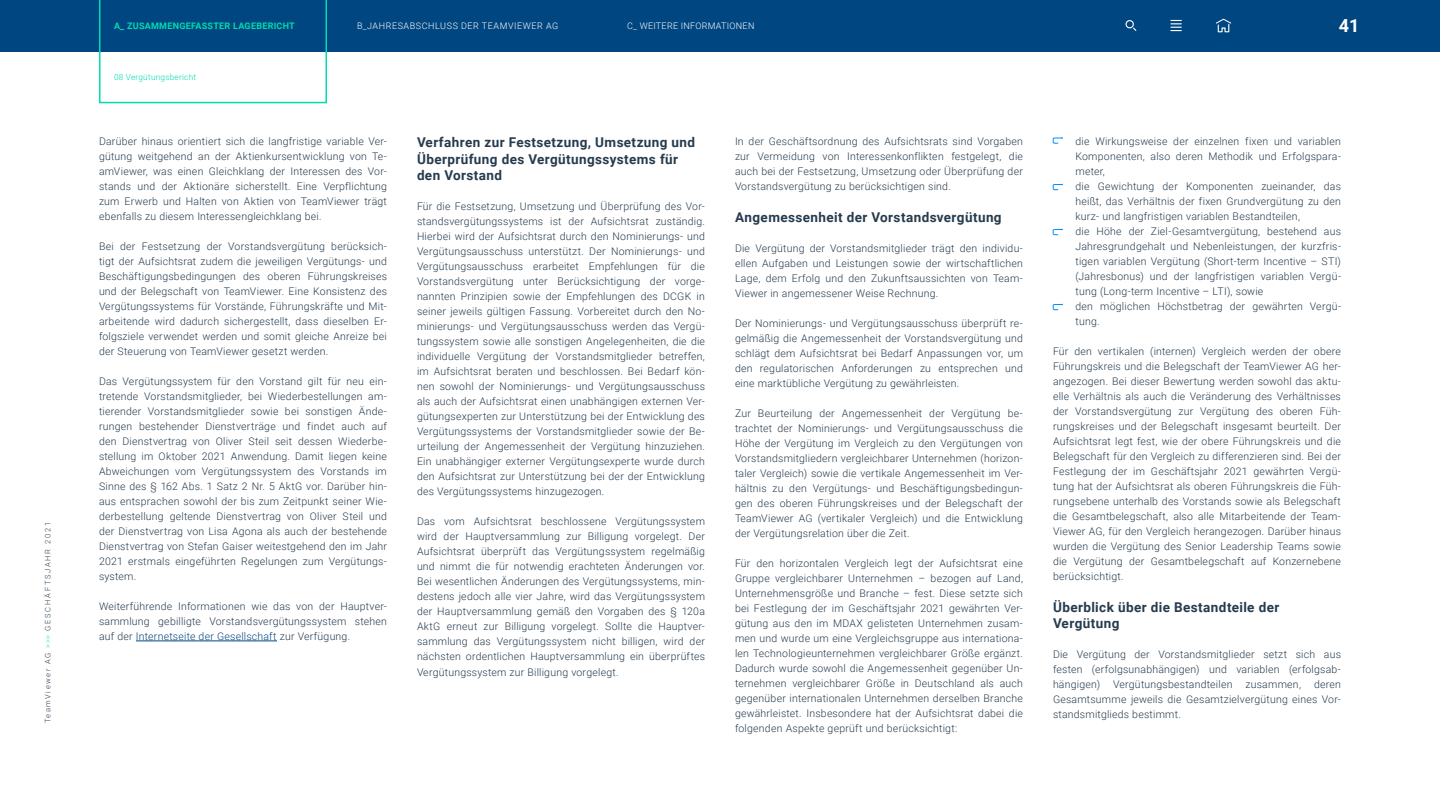
<style>
.page{position:relative;width:1440px;height:810px;background:#fff}
.page>*{position:absolute;margin:0;border:0;box-sizing:border-box;transform-origin:0 0}
.t1{font:700 18px "Roboto";color:#fff}
.t2{font:700 13.5px/16.5px "Roboto";letter-spacing:.03em;color:#253b4d}
.t3{font:300 10.5px/15px "Roboto";letter-spacing:.02em;color:#253b4d;text-align:justify}
.t4{font:300 9px "Roboto";letter-spacing:.065em;color:#fff}
.t5{font:700 9px "Roboto";letter-spacing:.03em;color:#00dbb1}
.t6{font:300 9px "Roboto";letter-spacing:.03em;color:#fff}
.t7{font:300 8.25px "Roboto";letter-spacing:.03em;color:#00dbb1}
.t8{font:300 7.5px "Roboto";letter-spacing:.235em;color:#253b4d}
.s1{color:#00dbb1}
.s2{color:#004580}
</style>
<div class="page">
<div style="left:0;top:0;width:1440px;height:51px;background:#004680"></div>
<svg style="left:1216px;top:18px;width:16px;height:15px"></svg>
<div style="left:1126px;top:20px;width:8px;height:8px;border:1px solid #fff;border-radius:50%"></div>
<svg style="left:1171px;top:20px;width:10px;height:11px"></svg>
<svg style="left:99px;top:0;width:228px;height:103px"></svg>
<hr style="left:136px;top:641px;width:141px;height:1px;background:#004580">
<svg style="left:1053px;top:184px;width:10px;height:6px"></svg>
<svg style="left:1053px;top:137px;width:10px;height:7px"></svg>
<svg style="left:1053px;top:229px;width:10px;height:6px"></svg>
<svg style="left:1053px;top:304px;width:10px;height:6px"></svg>
<p class="t8" style="left:43px;top:723px;width:203px;rotate:-90deg">TeamViewer AG <span class="s1">&gt;&gt;&gt;</span> GESCHÄFTSJAHR 2021</p>
<p class="t5" style="left:114px;top:20px;width:182px">A_ ZUSAMMENGEFASSTER LAGEBERICHT</p>
<p class="t4" style="left:357px;top:20px;width:203px">B_JAHRESABSCHLUSS DER TEAMVIEWER AG</p>
<p class="t6" style="left:627px;top:20px;width:129px">C_ WEITERE INFORMATIONEN</p>
<p class="t7" style="left:114px;top:72px;width:84px">08 Vergütungsbericht</p>
<p class="t3" style="left:99px;top:134px;width:289px">Darüber hinaus orientiert sich die langfristige variable Ver&shy;gütung weitgehend an der Aktienkursentwicklung von Te&shy;amViewer, was einen Gleichklang der Interessen des Vor&shy;stands und der Aktionäre sicherstellt. Eine Verpflichtung zum Erwerb und Halten von Aktien von TeamViewer trägt ebenfalls zu diesem Interessengleichklang bei.</p>
<p class="t3" style="left:99px;top:239px;width:289px">Bei der Festsetzung der Vorstandsvergütung berücksich&shy;tigt der Aufsichtsrat zudem die jeweiligen Vergütungs- und Beschäftigungsbedingungen des oberen Führungskreises und der Belegschaft von TeamViewer. Eine Konsistenz des Vergütungssystems für Vorstände, Führungskräfte und Mit&shy;arbeitende wird dadurch sichergestellt, dass dieselben Er&shy;folgsziele verwendet werden und somit gleiche Anreize bei der Steuerung von TeamViewer gesetzt werden.</p>
<p class="t3" style="left:99px;top:374px;width:290px">Das Vergütungssystem für den Vorstand gilt für neu ein&shy;tretende Vorstandsmitglieder, bei Wiederbestellungen am&shy;tierender Vorstandsmitglieder sowie bei sonstigen Ände&shy;rungen bestehender Dienstverträge und findet auch auf den Dienstvertrag von Oliver Steil seit dessen Wiederbe&shy;stellung im Oktober 2021 Anwendung. Damit liegen keine Abweichungen vom Vergütungssystem des Vorstands im Sinne des § 162 Abs. 1 Satz 2 Nr. 5 AktG vor. Darüber hin&shy;aus entsprachen sowohl der bis zum Zeitpunkt seiner Wie&shy;derbestellung geltende Dienstvertrag von Oliver Steil und der Dienstvertrag von Lisa Agona als auch der bestehende Dienstvertrag von Stefan Gaiser weitestgehend den im Jahr 2021 erstmals eingeführten Regelungen zum Vergütungs&shy;system.</p>
<p class="t3" style="left:99px;top:599px;width:289px">Weiterführende Informationen wie das von der Hauptver&shy;sammlung gebilligte Vorstandsvergütungssystem stehen auf der <span class="s2">Internetseite der Gesellschaft</span> zur Verfügung.</p>
<p class="t2" style="left:417px;top:134px;width:280px">Verfahren zur Festsetzung, Umsetzung und<br>Überprüfung des Vergütungssystems für den Vorstand</p>
<p class="t3" style="left:417px;top:199px;width:290px">Für die Festsetzung, Umsetzung und Überprüfung des Vor&shy;standsvergütungssystems ist der Aufsichtsrat zuständig.<br>Hierbei wird der Aufsichtsrat durch den Nominierungs- und Vergütungsausschuss unterstützt. Der Nominierungs- und Vergütungsausschuss erarbeitet Empfehlungen für die Vorstandsvergütung unter Berücksichtigung der vorge&shy;nannten Prinzipien sowie der Empfehlungen des DCGK in seiner jeweils gültigen Fassung. Vorbereitet durch den No&shy;minierungs- und Vergütungsausschuss werden das Vergü&shy;tungssystem sowie alle sonstigen Angelegenheiten, die die individuelle Vergütung der Vorstandsmitglieder betreffen, im Aufsichtsrat beraten und beschlossen. Bei Bedarf kön&shy;nen sowohl der Nominierungs- und Vergütungsausschuss als auch der Aufsichtsrat einen unabhängigen externen Ver&shy;gütungsexperten zur Unterstützung bei der Entwicklung des Vergütungssystems der Vorstandsmitglieder sowie der Be&shy;urteilung der Angemessenheit der Vergütung hinzuziehen.<br>Ein unabhängiger externer Vergütungsexperte wurde durch den Aufsichtsrat zur Unterstützung bei der der Entwicklung des Vergütungssystems hinzugezogen.</p>
<p class="t3" style="left:417px;top:514px;width:290px">Das vom Aufsichtsrat beschlossene Vergütungssystem wird der Hauptversammlung zur Billigung vorgelegt. Der Aufsichtsrat überprüft das Vergütungssystem regelmäßig und nimmt die für notwendig erachteten Änderungen vor.<br>Bei wesentlichen Änderungen des Vergütungssystems, min&shy;destens jedoch alle vier Jahre, wird das Vergütungssystem der Hauptversammlung gemäß den Vorgaben des § 120a AktG erneut zur Billigung vorgelegt. Sollte die Hauptver&shy;sammlung das Vergütungssystem nicht billigen, wird der nächsten ordentlichen Hauptversammlung ein überprüftes Vergütungssystem zur Billigung vorgelegt.</p>
<p class="t3" style="left:735px;top:134px;width:290px">In der Geschäftsordnung des Aufsichtsrats sind Vorgaben zur Vermeidung von Interessenkonflikten festgelegt, die auch bei der Festsetzung, Umsetzung oder Überprüfung der Vorstandsvergütung zu berücksichtigen sind.</p>
<p class="t2" style="left:735px;top:208px;width:268px">Angemessenheit der Vorstandsvergütung</p>
<p class="t3" style="left:735px;top:240px;width:289px">Die Vergütung der Vorstandsmitglieder trägt den individu&shy;ellen Aufgaben und Leistungen sowie der wirtschaftlichen Lage, dem Erfolg und den Zukunftsaussichten von Team-Viewer in angemessener Weise Rechnung.</p>
<p class="t3" style="left:735px;top:315px;width:290px">Der Nominierungs- und Vergütungsausschuss überprüft re&shy;gelmäßig die Angemessenheit der Vorstandsvergütung und schlägt dem Aufsichtsrat bei Bedarf Anpassungen vor, um den regulatorischen Anforderungen zu entsprechen und eine marktübliche Vergütung zu gewährleisten.</p>
<p class="t3" style="left:735px;top:405px;width:290px">Zur Beurteilung der Angemessenheit der Vergütung be&shy;trachtet der Nominierungs- und Vergütungsausschuss die Höhe der Vergütung im Vergleich zu den Vergütungen von Vorstandsmitgliedern vergleichbarer Unternehmen (horizon&shy;taler Vergleich) sowie die vertikale Angemessenheit im Ver&shy;hältnis zu den Vergütungs- und Beschäftigungsbedingun&shy;gen des oberen Führungskreises und der Belegschaft der TeamViewer AG (vertikaler Vergleich) und die Entwicklung der Vergütungsrelation über die Zeit.</p>
<p class="t3" style="left:735px;top:555px;width:290px">Für den horizontalen Vergleich legt der Aufsichtsrat eine Gruppe vergleichbarer Unternehmen – bezogen auf Land, Unternehmensgröße und Branche – fest. Diese setzte sich bei Festlegung der im Geschäftsjahr 2021 gewährten Ver&shy;gütung aus den im MDAX gelisteten Unternehmen zusam&shy;men und wurde um eine Vergleichsgruppe aus internationa&shy;len Technologieunternehmen vergleichbarer Größe ergänzt.<br>Dadurch wurde sowohl die Angemessenheit gegenüber Un&shy;ternehmen vergleichbarer Größe in Deutschland als auch gegenüber internationalen Unternehmen derselben Branche gewährleistet. Insbesondere hat der Aufsichtsrat dabei die folgenden Aspekte geprüft und berücksichtigt:</p>
<h1 class="t1" style="left:1339px;top:12px;width:22px">41</h1>
<p class="t3" style="left:1076px;top:134px;width:267px;text-align:left">die Wirkungsweise der einzelnen fixen und variablen Komponenten, also deren Methodik und Erfolgspara&shy;meter,<br>die Gewichtung der Komponenten zueinander, das heißt, das Verhältnis der fixen Grundvergütung zu den kurz- und langfristigen variablen Bestandteilen,<br>die Höhe der Ziel-Gesamtvergütung, bestehend aus Jahresgrundgehalt und Nebenleistungen, der kurzfris&shy;tigen variablen Vergütung (Short-term Incentive – STI) (Jahresbonus) und der langfristigen variablen Vergü&shy;tung (Long-term Incentive – LTI), sowie<br>den möglichen Höchstbetrag der gewährten Vergü&shy;tung.</p>
<p class="t3" style="left:1053px;top:344px;width:290px">Für den vertikalen (internen) Vergleich werden der obere Führungskreis und die Belegschaft der TeamViewer AG her&shy;angezogen. Bei dieser Bewertung werden sowohl das aktu&shy;elle Verhältnis als auch die Veränderung des Verhältnisses der Vorstandsvergütung zur Vergütung des oberen Füh&shy;rungskreises und der Belegschaft insgesamt beurteilt. Der Aufsichtsrat legt fest, wie der obere Führungskreis und die Belegschaft für den Vergleich zu differenzieren sind. Bei der Festlegung der im Geschäftsjahr 2021 gewährten Vergü&shy;tung hat der Aufsichtsrat als oberen Führungskreis die Füh&shy;rungsebene unterhalb des Vorstands sowie als Belegschaft die Gesamtbelegschaft, also alle Mitarbeitende der Team-Viewer AG, für den Vergleich herangezogen. Darüber hinaus wurden die Vergütung des Senior Leadership Teams sowie die Vergütung der Gesamtbelegschaft auf Konzernebene berücksichtigt.</p>
<p class="t2" style="left:1053px;top:598px;width:228px">Überblick über die Bestandteile der<br>Vergütung</p>
<p class="t3" style="left:1053px;top:647px;width:290px">Die Vergütung der Vorstandsmitglieder setzt sich aus festen (erfolgsunabhängigen) und variablen (erfolgsab&shy;hängigen) Vergütungsbestandteilen zusammen, deren Gesamtsumme jeweils die Gesamtzielvergütung eines Vor&shy;standsmitglieds bestimmt.</p>
</div>
